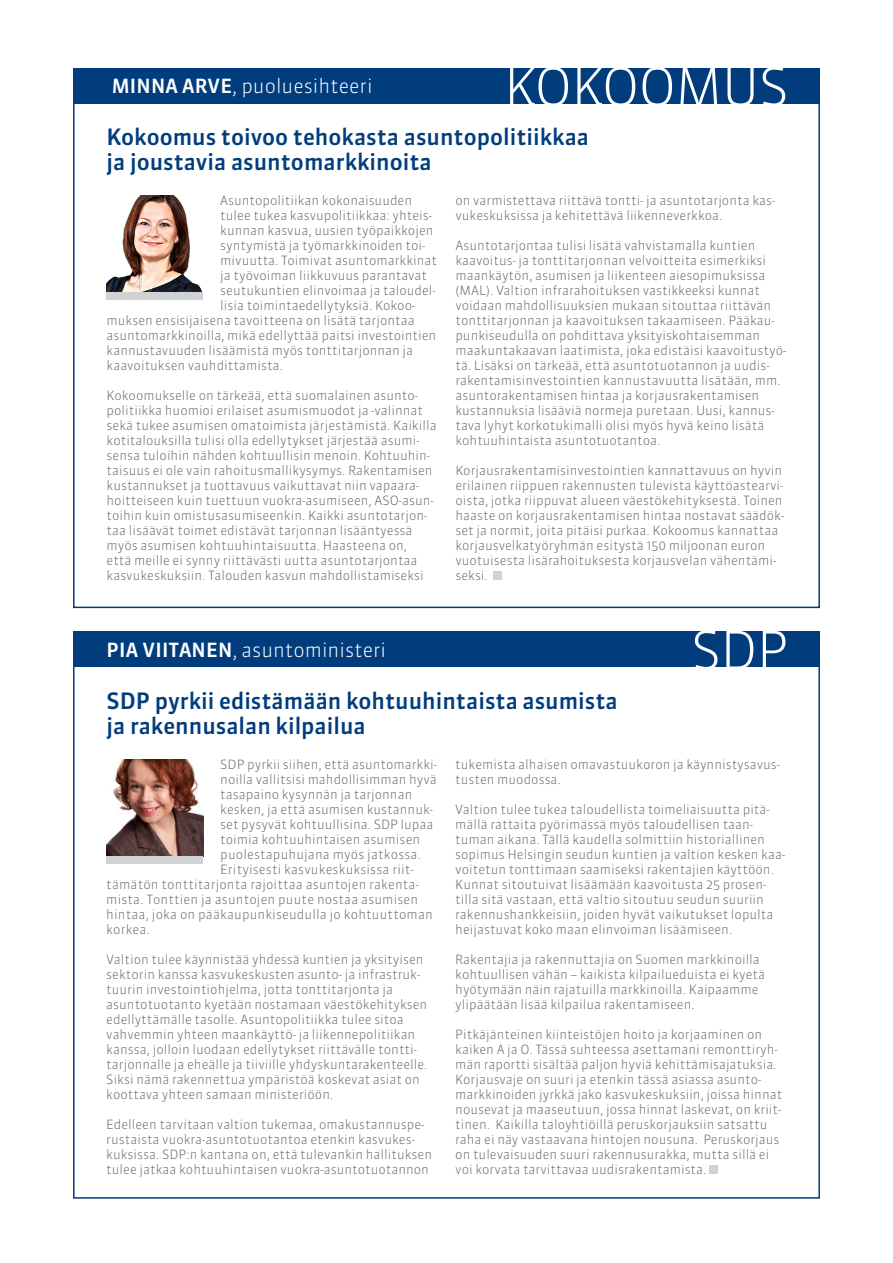
<style>
.page{position:relative;width:893px;height:1263px;background:#fff}
.page>*{position:absolute;margin:0;border:0;box-sizing:border-box;transform-origin:0 0}
.t1{font:300 52.5px "Sanuk OT";letter-spacing:-.02em;color:#fff}
.t2{font:500 22.5px/24.8px "Sanuk OT";color:#013d7d}
.t3{font:300 19.5px "Sanuk OT";color:#fff}
.t4{font:300 12.75px/15px "Sanuk OT";color:#6c6d70}
.s1{font-weight:500}
</style>
<div class="page">
<div style="left:493px;top:572px;width:9px;height:8px;background:#d1d2d4"></div>
<div style="left:73px;top:68px;width:747px;height:35px;background:#013d7d"></div>
<div style="left:709px;top:1165px;width:9px;height:9px;background:#d1d2d4"></div>
<div style="left:73px;top:631px;width:747px;height:35px;background:#013d7d"></div>
<img style="left:106px;top:195px;width:96px;height:97px">
<div style="left:106px;top:292px;width:97px;height:8px;background:#d1d2d4"></div>
<img style="left:106px;top:759px;width:97px;height:97px">
<div style="left:106px;top:856px;width:97px;height:8px;background:#d1d2d4"></div>
<p class="t3" style="left:112px;top:74px;width:262px"><span class="s1">MINNA ARVE</span>, puoluesihteeri</p>
<p class="t1" style="left:504px;top:54px;width:287px">KOKOOMUS</p>
<p class="t2" style="left:107px;top:124px;width:484px">Kokoomus toivoo tehokasta asuntopolitiikkaa</p>
<p class="t2" style="left:107px;top:149px;width:327px">ja joustavia asuntomarkkinoita</p>
<p class="t4" style="left:220px;top:193px;width:193px">Asuntopolitiikan kokonaisuuden</p>
<p class="t4" style="left:220px;top:208px;width:213px">tulee tukea kasvupolitiikkaa: yhteis-</p>
<p class="t4" style="left:220px;top:223px;width:215px">kunnan kasvua, uusien työpaikkojen</p>
<p class="t4" style="left:220px;top:238px;width:207px">syntymistä ja työmarkkinoiden toi-</p>
<p class="t4" style="left:220px;top:253px;width:218px">mivuutta. Toimivat asuntomarkkinat</p>
<p class="t4" style="left:220px;top:268px;width:208px">ja työvoiman liikkuvuus parantavat</p>
<p class="t4" style="left:220px;top:283px;width:217px">seutukuntien elinvoimaa ja taloudel-</p>
<p class="t4" style="left:220px;top:298px;width:196px">lisia toimintaedellytyksiä. Kokoo-</p>
<p class="t4" style="left:107px;top:313px;width:310px">muksen ensisijaisena tavoitteena on lisätä tarjontaa</p>
<p class="t4" style="left:107px;top:328px;width:331px">asuntomarkkinoilla, mikä edellyttää paitsi investointien</p>
<p class="t4" style="left:107px;top:343px;width:308px">kannustavuuden lisäämistä myös tonttitarjonnan ja</p>
<p class="t4" style="left:107px;top:358px;width:178px">kaavoituksen vauhdittamista.</p>
<p class="t4" style="left:107px;top:388px;width:332px">Kokoomukselle on tärkeää, että suomalainen asunto&shy;politiikka huomioi erilaiset asumismuodot ja -valinnat sekä tukee asumisen omatoimista järjestämistä. Kaikilla kotitalouksilla tulisi olla edellytykset järjestää asumi&shy;sensa tuloihin nähden kohtuullisin menoin. Kohtuuhin&shy;taisuus ei ole vain rahoitusmallikysymys. Rakentamisen kustannukset ja tuottavuus vaikuttavat niin vapaara&shy;hoitteiseen kuin tuettuun vuokra-asumiseen, ASO-asun&shy;toihin kuin omistusasumiseenkin. Kaikki asuntotarjon&shy;taa lisäävät toimet edistävät tarjonnan lisääntyessä myös asumisen kohtuuhintaisuutta. Haasteena on,<br>että meille ei synny riittävästi uutta asuntotarjontaa kasvukeskuksiin. Talouden kasvun mahdollistamiseksi</p>
<p class="t4" style="left:455px;top:193px;width:321px">on varmistettava riittävä tontti- ja asuntotarjonta kas&shy;vukeskuksissa ja kehitettävä liikenneverkkoa.</p>
<p class="t4" style="left:455px;top:238px;width:332px">Asuntotarjontaa tulisi lisätä vahvistamalla kuntien kaavoitus- ja tonttitarjonnan velvoitteita esimerkiksi maankäytön, asumisen ja liikenteen aiesopimuksissa (MAL). Valtion infrarahoituksen vastikkeeksi kunnat voidaan mahdollisuuksien mukaan sitouttaa riittävän tonttitarjonnan ja kaavoituksen takaamiseen. Pääkau&shy;punkiseudulla on pohdittava yksityiskohtaisemman maakuntakaavan laatimista, joka edistäisi kaavoitustyö&shy;tä. Lisäksi on tärkeää, että asuntotuotannon ja uudis&shy;rakentamisinvestointien kannustavuutta lisätään, mm. asuntorakentamisen hintaa ja korjausrakentamisen kustannuksia lisääviä normeja puretaan. Uusi, kannus&shy;tava lyhyt korkotukimalli olisi myös hyvä keino lisätä kohtuuhintaista asuntotuotantoa.</p>
<p class="t4" style="left:455px;top:463px;width:330px">Korjausrakentamisinvestointien kannattavuus on hyvin erilainen riippuen rakennusten tulevista käyttöastearvi&shy;oista, jotka riippuvat alueen väestökehityksestä. Toinen haaste on korjausrakentamisen hintaa nostavat säädök&shy;set ja normit, joita pitäisi purkaa. Kokoomus kannattaa korjausvelkatyöryhmän esitystä 150 miljoonan euron vuotuisesta lisärahoituksesta korjausvelan vähentämi&shy;seksi.</p>
<p class="t3" style="left:107px;top:637px;width:281px"><span class="s1">PIA VIITANEN</span>, asuntoministeri</p>
<p class="t1" style="left:691px;top:618px;width:100px">SDP</p>
<p class="t2" style="left:107px;top:688px;width:513px">SDP pyrkii edistämään kohtuuhintaista asumista ja rakennusalan kilpailua</p>
<p class="t4" style="left:220px;top:757px;width:218px">SDP pyrkii siihen, että asuntomarkki-</p>
<p class="t4" style="left:220px;top:772px;width:218px">noilla vallitsisi mahdollisimman hyvä</p>
<p class="t4" style="left:220px;top:787px;width:194px">tasapaino kysynnän ja tarjonnan</p>
<p class="t4" style="left:220px;top:802px;width:214px">kesken, ja että asumisen kustannuk-</p>
<p class="t4" style="left:220px;top:817px;width:215px">set pysyvät kohtuullisina. SDP lupaa</p>
<p class="t4" style="left:220px;top:832px;width:202px">toimia kohtuuhintaisen asumisen</p>
<p class="t4" style="left:220px;top:847px;width:202px">puolestapuhujana myös jatkossa.</p>
<p class="t4" style="left:220px;top:862px;width:195px">Erityisesti kasvukeskuksissa riit-</p>
<p class="t4" style="left:106px;top:877px;width:314px">tämätön tonttitarjonta rajoittaa asuntojen rakenta-</p>
<p class="t4" style="left:106px;top:892px;width:313px">mista. Tonttien ja asuntojen puute nostaa asumisen</p>
<p class="t4" style="left:106px;top:907px;width:328px">hintaa, joka on pääkaupunkiseudulla jo kohtuuttoman</p>
<p class="t4" style="left:106px;top:922px;width:45px">korkea.</p>
<p class="t4" style="left:106px;top:952px;width:323px">Valtion tulee käynnistää yhdessä kuntien ja yksityisen sektorin kanssa kasvukeskusten asunto- ja infrastruk&shy;tuurin investointiohjelma, jotta tonttitarjonta ja asuntotuotanto kyetään nostamaan väestökehityksen edellyttämälle tasolle. Asuntopolitiikka tulee sitoa vahvemmin yhteen maankäyttö- ja liikennepolitiikan kanssa, jolloin luodaan edellytykset riittävälle tontti&shy;tarjonnalle ja eheälle ja tiiviille yhdyskuntarakenteelle.<br>Siksi nämä rakennettua ympäristöä koskevat asiat on koottava yhteen samaan ministeriöön.</p>
<p class="t4" style="left:106px;top:1117px;width:327px">Edelleen tarvitaan valtion tukemaa, omakustannuspe&shy;rustaista vuokra-asuntotuotantoa etenkin kasvukes&shy;kuksissa. SDP:n kantana on, että tulevankin hallituksen tulee jatkaa kohtuuhintaisen vuokra-asuntotuotannon</p>
<p class="t4" style="left:455px;top:757px;width:326px">tukemista alhaisen omavastuukoron ja käynnistysavus&shy;tusten muodossa.</p>
<p class="t4" style="left:455px;top:802px;width:331px">Valtion tulee tukea taloudellista toimeliaisuutta pitä&shy;mällä rattaita pyörimässä myös taloudellisen taan&shy;tuman aikana. Tällä kaudella solmittiin historiallinen sopimus Helsingin seudun kuntien ja valtion kesken kaa&shy;voitetun tonttimaan saamiseksi rakentajien käyttöön.<br>Kunnat sitoutuivat lisäämään kaavoitusta 25 prosen&shy;tilla sitä vastaan, että valtio sitoutuu seudun suuriin rakennushankkeisiin, joiden hyvät vaikutukset lopulta heijastuvat koko maan elinvoiman lisäämiseen.</p>
<p class="t4" style="left:455px;top:952px;width:311px">Rakentajia ja rakennuttajia on Suomen markkinoilla kohtuullisen vähän – kaikista kilpailueduista ei kyetä hyötymään näin rajatuilla markkinoilla. Kaipaamme ylipäätään lisää kilpailua rakentamiseen.</p>
<p class="t4" style="left:455px;top:1027px;width:328px">Pitkäjänteinen kiinteistöjen hoito ja korjaaminen on kaiken A ja O. Tässä suhteessa asettamani remonttiryh&shy;män raportti sisältää paljon hyviä kehittämisajatuksia.<br>Korjausvaje on suuri ja etenkin tässä asiassa asunto&shy;markkinoiden jyrkkä jako kasvukeskuksiin, joissa hinnat nousevat ja maaseutuun, jossa hinnat laskevat, on kriit&shy;tinen. Kaikilla taloyhtiöillä peruskorjauksiin satsattu raha ei näy vastaavana hintojen nousuna. Peruskorjaus on tulevaisuuden suuri rakennusurakka, mutta sillä ei voi korvata tarvittavaa uudisrakentamista.</p>
</div>
